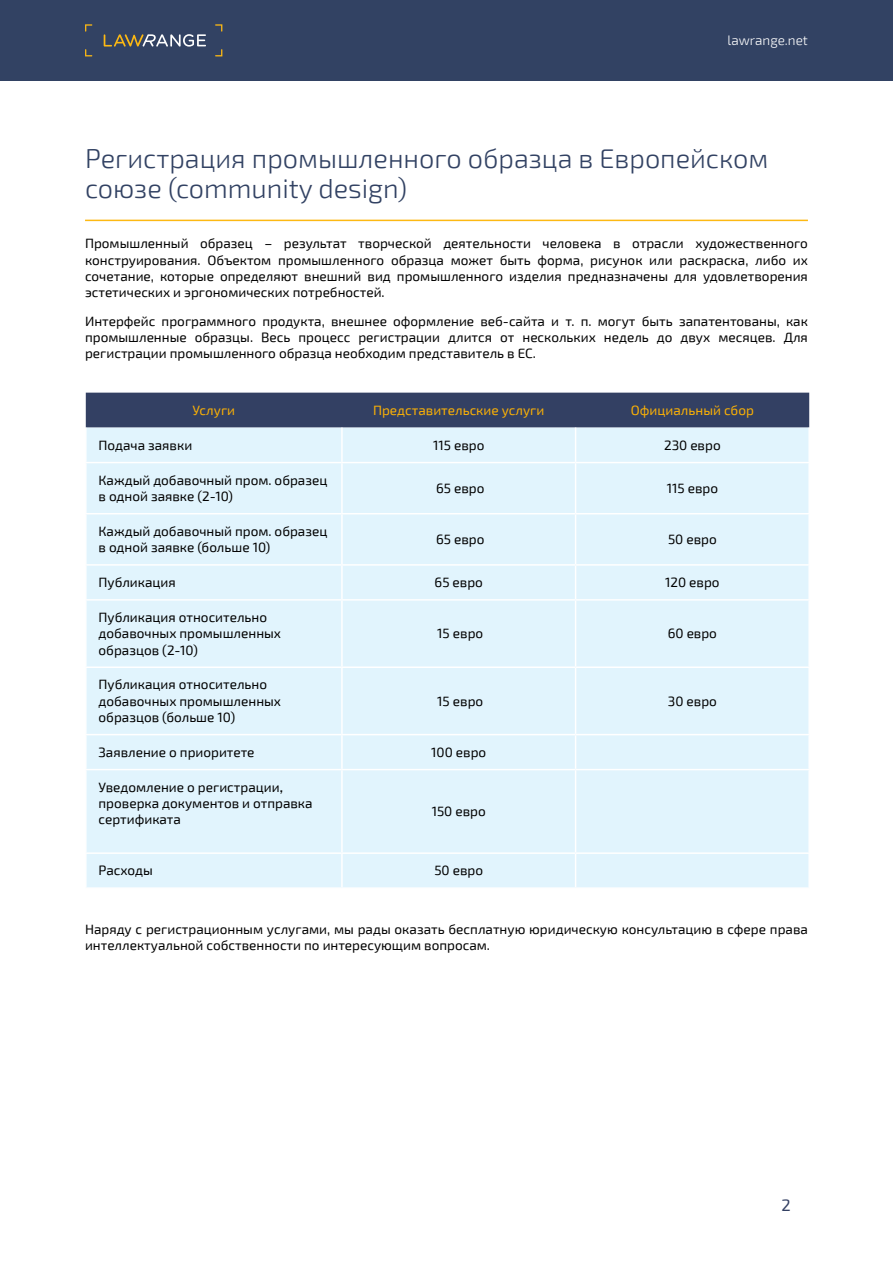
<style>
.page{position:relative;width:893px;height:1263px;background:#fff}
.page>*{position:absolute;margin:0;border:0;box-sizing:border-box;transform-origin:0 0}
.t1{font:300 27px/30px "Exo 2";color:#324263}
.t2{font:16.5px "Exo 2";color:#334063}
.t3{font:13.5px/16.2px "Exo 2";color:#000}
.t4{font:13.5px "Exo 2";color:#fab005}
.t5{font:300 13.5px "Exo 2";color:#fff}
.s1{font-family:"Franklin Gothic";font-weight:500}
</style>
<div class="page">
<div style="left:0;top:0;width:893px;height:81px;background:#324263"></div>
<svg style="left:85px;top:24px;width:7px;height:8px"></svg>
<svg style="left:215px;top:24px;width:7px;height:8px"></svg>
<svg style="left:215px;top:49px;width:7px;height:7px"></svg>
<svg style="left:85px;top:49px;width:7px;height:7px"></svg>
<svg style="left:104px;top:34px;width:102px;height:13px"></svg>
<div style="left:86px;top:393px;width:723px;height:35px;background:#334063"></div>
<div style="left:87px;top:428px;width:721px;height:459px;background:#e1f4fd"></div>
<hr style="left:85px;top:462px;width:256px;height:1px;background:#fff">
<hr style="left:85px;top:513px;width:256px;height:1px;background:#fff">
<hr style="left:85px;top:564px;width:256px;height:2px;background:#fff">
<hr style="left:85px;top:599px;width:256px;height:2px;background:#fff">
<hr style="left:85px;top:666px;width:256px;height:2px;background:#fff">
<hr style="left:85px;top:734px;width:256px;height:1px;background:#fff">
<hr style="left:85px;top:769px;width:256px;height:1px;background:#fff">
<hr style="left:85px;top:852px;width:256px;height:2px;background:#fff">
<hr style="left:341px;top:462px;width:235px;height:1px;background:#fff">
<hr style="left:576px;top:462px;width:234px;height:1px;background:#fff">
<hr style="left:341px;top:513px;width:235px;height:1px;background:#fff">
<hr style="left:576px;top:513px;width:234px;height:1px;background:#fff">
<hr style="left:341px;top:564px;width:235px;height:2px;background:#fff">
<hr style="left:576px;top:564px;width:234px;height:2px;background:#fff">
<hr style="left:341px;top:599px;width:235px;height:2px;background:#fff">
<hr style="left:576px;top:599px;width:234px;height:2px;background:#fff">
<hr style="left:341px;top:666px;width:235px;height:2px;background:#fff">
<hr style="left:576px;top:666px;width:234px;height:2px;background:#fff">
<hr style="left:341px;top:734px;width:235px;height:1px;background:#fff">
<hr style="left:341px;top:769px;width:235px;height:1px;background:#fff">
<hr style="left:576px;top:769px;width:234px;height:1px;background:#fff">
<hr style="left:341px;top:852px;width:235px;height:2px;background:#fff">
<hr style="left:576px;top:852px;width:234px;height:2px;background:#fff">
<hr style="left:341px;top:428px;width:2px;height:34px;background:#fff">
<hr style="left:341px;top:463px;width:2px;height:50px;background:#fff">
<hr style="left:341px;top:514px;width:2px;height:50px;background:#fff">
<hr style="left:341px;top:566px;width:2px;height:33px;background:#fff">
<hr style="left:341px;top:601px;width:2px;height:65px;background:#fff">
<hr style="left:341px;top:668px;width:2px;height:66px;background:#fff">
<hr style="left:341px;top:735px;width:2px;height:34px;background:#fff">
<hr style="left:575px;top:735px;width:1px;height:34px;background:#fff">
<hr style="left:341px;top:770px;width:2px;height:82px;background:#fff">
<hr style="left:575px;top:770px;width:1px;height:82px;background:#fff">
<hr style="left:341px;top:854px;width:2px;height:33px;background:#fff">
<hr style="left:575px;top:854px;width:1px;height:33px;background:#fff">
<hr style="left:575px;top:428px;width:1px;height:34px;background:#fff">
<hr style="left:575px;top:463px;width:1px;height:50px;background:#fff">
<hr style="left:575px;top:514px;width:1px;height:50px;background:#fff">
<hr style="left:575px;top:566px;width:1px;height:33px;background:#fff">
<hr style="left:575px;top:601px;width:1px;height:65px;background:#fff">
<hr style="left:575px;top:668px;width:1px;height:66px;background:#fff">
<hr style="left:576px;top:734px;width:234px;height:1px;background:#fff">
<hr style="left:85px;top:220px;width:723px;height:1px;background:#fdb913">
<p class="t5" style="left:728px;top:33px;width:82px">lawrange.net</p>
<h1 class="t1" style="left:85px;top:144px;width:685px">Регистрация промышленного образца в Европейском союзе (community design)</h1>
<p class="t3" style="left:85px;top:236px;width:724px;text-align:justify">Промышленный образец – результат творческой деятельности человека в отрасли художественного конструирования. Объектом промышленного образца может быть форма, рисунок или раскраска, либо их сочетание, которые определяют внешний вид промышленного изделия предназначены для удовлетворения эстетических и эргономических потребностей.</p>
<p class="t3" style="left:85px;top:313px;width:724px;text-align:justify">Интерфейс программного продукта, внешнее оформление веб-сайта и т. п. могут быть запатентованы, как промышленные образцы. Весь процесс регистрации длится от нескольких недель до двух месяцев. Для регистрации промышленного образца необходим представитель в EC.</p>
<p class="t4" style="left:193px;top:402px;width:44px">Услуги</p>
<p class="t4" style="left:373px;top:402px;width:173px">Представительские услуги</p>
<p class="t4" style="left:631px;top:402px;width:125px">Официальный сбор</p>
<p class="t3" style="left:99px;top:437px;width:95px">Подача заявки</p>
<p class="t3" style="left:433px;top:437px;width:53px">115 евро</p>
<p class="t3" style="left:664px;top:437px;width:58px">230 евро</p>
<p class="t3" style="left:99px;top:472px;width:230px">Каждый добавочный пром. образец в одной заявке (2-10)</p>
<p class="t3" style="left:436px;top:480px;width:50px">65 евро</p>
<p class="t3" style="left:667px;top:480px;width:53px">115 евро</p>
<p class="t3" style="left:99px;top:523px;width:230px">Каждый добавочный пром. образец в одной заявке (больше 10)</p>
<p class="t3" style="left:436px;top:531px;width:50px">65 евро</p>
<p class="t3" style="left:668px;top:531px;width:50px">50 евро</p>
<p class="t3" style="left:99px;top:574px;width:79px">Публикация</p>
<p class="t3" style="left:435px;top:574px;width:50px">65 евро</p>
<p class="t3" style="left:665px;top:574px;width:56px">120 евро</p>
<p class="t3" style="left:99px;top:609px;width:184px">Публикация относительно добавочных промышленных образцов (2-10)</p>
<p class="t3" style="left:437px;top:626px;width:47px">15 евро</p>
<p class="t3" style="left:668px;top:626px;width:51px">60 евро</p>
<p class="t3" style="left:99px;top:677px;width:184px">Публикация относительно добавочных промышленных образцов (больше 10)</p>
<p class="t3" style="left:437px;top:693px;width:47px">15 евро</p>
<p class="t3" style="left:668px;top:693px;width:51px">30 евро</p>
<p class="t3" style="left:99px;top:744px;width:158px">Заявление о приоритете</p>
<p class="t3" style="left:431px;top:744px;width:57px">100 евро</p>
<p class="t3" style="left:99px;top:779px;width:216px">Уведомление о регистрации<span class="s1">, </span>проверка документов и отправка сертификата</p>
<p class="t3" style="left:432px;top:803px;width:56px">150 евро</p>
<p class="t3" style="left:99px;top:863px;width:56px">Расходы</p>
<p class="t3" style="left:434px;top:863px;width:50px">50 евро</p>
<p class="t3" style="left:85px;top:921px;width:724px">Наряду с регистрационным услугами, мы рады оказать бесплатную юридическую консультацию в сфере права интеллектуальной собственности по интересующим вопросам.</p>
<p class="t2" style="left:781px;top:1195px;width:11px">2</p>
</div>
